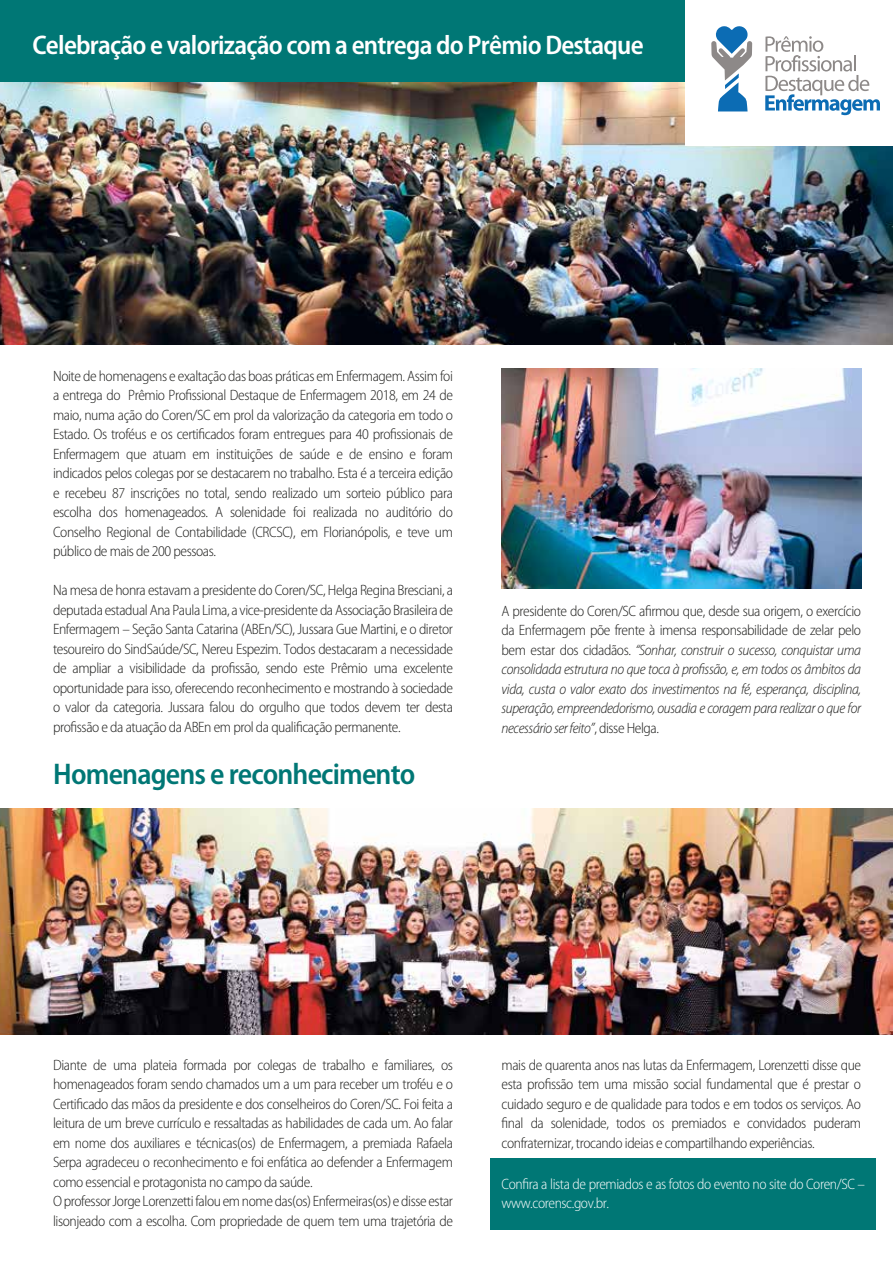
<style>
.page{position:relative;width:893px;height:1263px;background:#fff}
.page>*{position:absolute;margin:0;border:0;box-sizing:border-box;transform-origin:0 0}
.t1{font:600 semi-condensed 30px "Myriad Pro";letter-spacing:-.03em;color:#007775}
.t2{font:600 semi-condensed 27px "Myriad Pro";letter-spacing:-.03em;color:#fff}
.t3{font:300 semi-condensed 15px/19.5px "Myriad Pro";letter-spacing:-.03em;color:#1d1d1b;text-align:justify}
.t4{font:italic 300 semi-condensed 15px/19.5px "Myriad Pro";letter-spacing:-.03em;color:#1d1d1b;text-align:justify}
.t5{font:300 semi-condensed 15px/19.5px "Myriad Pro";letter-spacing:-.03em;color:#fff}
.s1{font-style:normal}
</style>
<div class="page">
<div style="left:491px;top:1158px;width:385px;height:71px;background:#007775"></div>
<div style="left:0;top:0;width:893px;height:82px;background:#007775"></div>
<img style="left:0;top:809px;width:892px;height:226px">
<img style="left:501px;top:369px;width:360px;height:220px">
<img style="left:0;top:82px;width:893px;height:262px">
<div style="left:686px;top:0;width:207px;height:145px;background:#fff"></div>
<svg style="left:765px;top:36px;width:115px;height:79px"></svg>
<svg style="left:711px;top:26px;width:41px;height:85px"></svg>
<h2 class="t2" style="left:32px;top:30px;width:613px">Celebração e valorização com a entrega do Prêmio Destaque</h2>
<p class="t3" style="left:53px;top:366px;width:401px">Noite de homenagens e exaltação das boas práticas em Enfermagem. Assim foi a entrega do Prêmio Profissional Destaque de Enfermagem 2018, em 24 de maio, numa ação do Coren/SC em prol da valorização da categoria em todo o Estado. Os troféus e os certificados foram entregues para 40 profissionais de Enfermagem que atuam em instituições de saúde e de ensino e foram indicados pelos colegas por se destacarem no trabalho. Esta é a terceira edição e recebeu 87 inscrições no total, sendo realizado um sorteio público para escolha dos homenageados. A solenidade foi realizada no auditório do Conselho Regional de Contabilidade (CRCSC), em Florianópolis, e teve um público de mais de 200 pessoas.</p>
<p class="t3" style="left:53px;top:581px;width:401px">Na mesa de honra estavam a presidente do Coren/SC, Helga Regina Bresciani, a deputada estadual Ana Paula Lima, a vice-presidente da Associação Brasileira de Enfermagem – Seção Santa Catarina (ABEn/SC), Jussara Gue Martini, e o diretor tesoureiro do SindSaúde/SC, Nereu Espezim. Todos destacaram a necessidade de ampliar a visibilidade da profissão, sendo este Prêmio uma excelente oportunidade para isso, oferecendo reconhecimento e mostrando à sociedade o valor da categoria. Jussara falou do orgulho que todos devem ter desta profissão e da atuação da ABEn em prol da qualificação permanente.</p>
<h1 class="t1" style="left:53px;top:757px;width:364px">Homenagens e reconhecimento</h1>
<p class="t4" style="left:501px;top:601px;width:361px"><span class="s1">A presidente do Coren/SC afirmou que, desde sua origem, o exercício da Enfermagem põe frente à imensa responsabilidade de zelar pelo bem estar dos cidadãos.</span> “Sonhar, construir o sucesso, conquistar uma consolidada estrutura no que toca à profissão, e, em todos os âmbitos da vida, custa o valor exato dos investimentos na fé, esperança, disciplina, superação, empreendedorismo, ousadia e coragem para realizar o que for necessário ser feito”<span class="s1">, disse Helga.</span></p>
<p class="t3" style="left:53px;top:1055px;width:401px;text-align:left">Diante de uma plateia formada por colegas de trabalho e familiares, os homenageados foram sendo chamados um a um para receber um troféu e o Certificado das mãos da presidente e dos conselheiros do Coren/SC. Foi feita a leitura de um breve currículo e ressaltadas as habilidades de cada um. Ao falar em nome dos auxiliares e técnicas(os) de Enfermagem, a premiada Rafaela Serpa agradeceu o reconhecimento e foi enfática ao defender a Enfermagem como essencial e protagonista no campo da saúde.<br>O professor Jorge Lorenzetti falou em nome das(os) Enfermeiras(os) e disse estar lisonjeado com a escolha. Com propriedade de quem tem uma trajetória de</p>
<p class="t3" style="left:501px;top:1055px;width:361px">mais de quarenta anos nas lutas da Enfermagem, Lorenzetti disse que esta profissão tem uma missão social fundamental que é prestar o cuidado seguro e de qualidade para todos e em todos os serviços. Ao final da solenidade, todos os premiados e convidados puderam confraternizar, trocando ideias e compartilhando experiências.</p>
<p class="t5" style="left:501px;top:1174px;width:365px">Confira a lista de premiados e as fotos do evento no site do Coren/SC – www.corensc.gov.br.</p>
</div>
